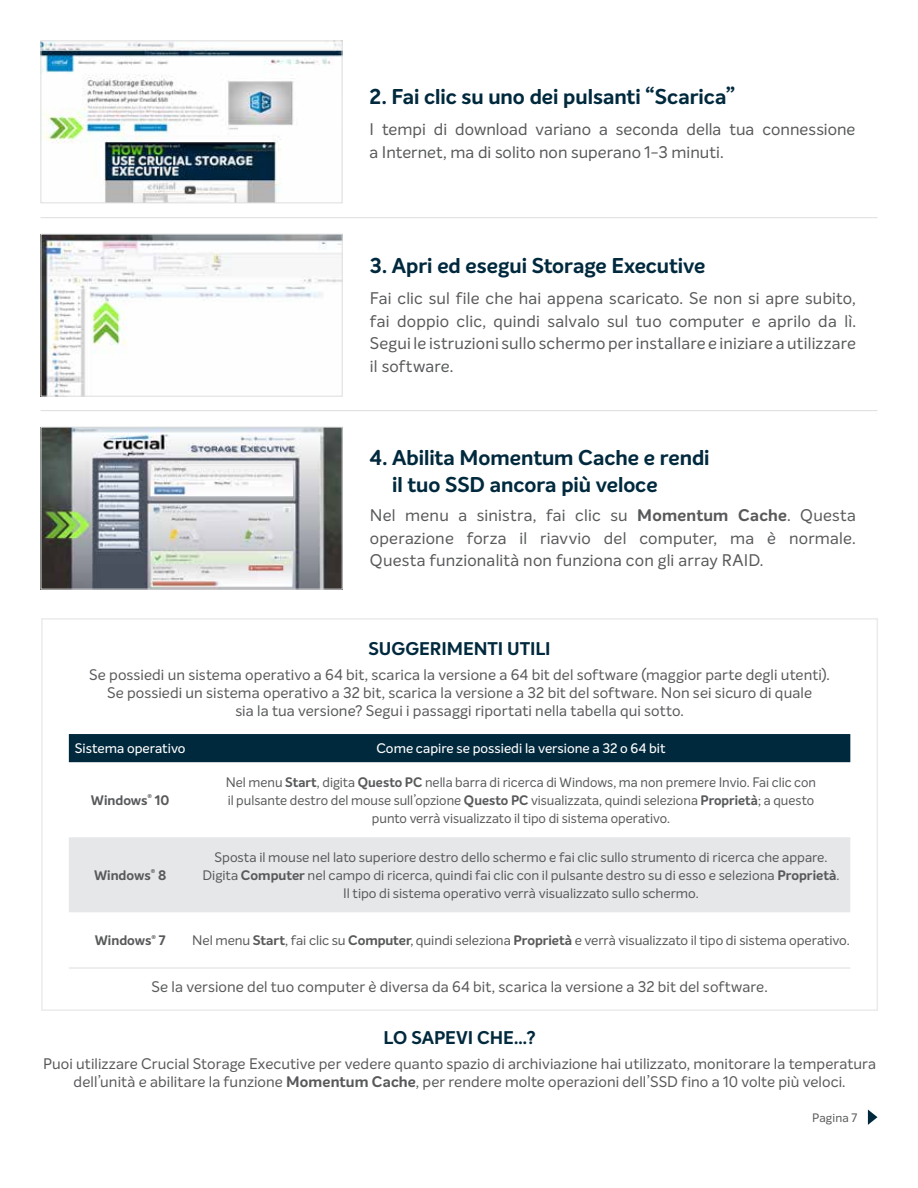
<style>
.page{position:relative;width:918px;height:1188px;background:#fff}
.page>*{position:absolute;margin:0;border:0;box-sizing:border-box;transform-origin:0 0}
.t1{font:700 21px/27px "Intelo";color:#00293d}
.t2{font:700 18px "Intelo Alt";letter-spacing:-.005em;color:#00293d}
.t3{font:16.5px/22.5px "Intelo Alt";letter-spacing:.005em;color:#58595b;text-align:justify}
.t4{font:15px/18px "Intelo Alt";letter-spacing:.005em;color:#58595b;text-align:center}
.t5{font:13.5px/18px "Intelo Alt";color:#58595b;text-align:center}
.t6{font:500 13.5px "Intelo Alt";color:#fff}
.t7{font:700 13.5px "Intelo";color:#58595b}
.t8{font:12px "Intelo Alt";letter-spacing:.015em;color:#58595b}
.s1{font-family:"Intelo";font-weight:700}
</style>
<div class="page">
<svg style="left:868px;top:1110px;width:10px;height:15px"></svg>
<img style="left:43px;top:236px;width:298px;height:159px">
<div style="left:41px;top:234px;width:302px;height:163px;border:1px solid #dcddde"></div>
<img style="left:43px;top:429px;width:298px;height:159px">
<div style="left:41px;top:427px;width:302px;height:163px;border:1px solid #dcddde"></div>
<hr style="left:40px;top:410px;width:838px;height:1px;background:#dcddde">
<hr style="left:40px;top:217px;width:838px;height:1px;background:#dcddde">
<div style="left:41px;top:618px;width:837px;height:393px;border:2px solid #ebebec"></div>
<div style="left:69px;top:734px;width:781px;height:28px;background:#00293d"></div>
<div style="left:69px;top:837px;width:781px;height:75px;background:#e6e7e8"></div>
<hr style="left:69px;top:968px;width:123px;height:1px;background:#dcddde">
<hr style="left:192px;top:968px;width:658px;height:1px;background:#dcddde">
<img style="left:42px;top:42px;width:298px;height:159px">
<div style="left:40px;top:40px;width:302px;height:163px;border:1px solid #dcddde"></div>
<h1 class="t1" style="left:370px;top:84px;width:367px">2. Fai clic su uno dei pulsanti “Scarica”</h1>
<p class="t3" style="left:370px;top:118px;width:487px">I tempi di download variano a seconda della tua connessione a Internet, ma di solito non superano 1-3 minuti.</p>
<h1 class="t1" style="left:370px;top:253px;width:337px">3. Apri ed esegui Storage Executive</h1>
<p class="t3" style="left:370px;top:287px;width:488px">Fai clic sul file che hai appena scaricato. Se non si apre subito, fai doppio clic, quindi salvalo sul tuo computer e aprilo da lì.<br>Segui le istruzioni sullo schermo per installare e iniziare a utilizzare il software.</p>
<h1 class="t1" style="left:392px;top:444px;width:319px;text-indent:-22px">4. Abilita Momentum Cache e rendi il tuo SSD ancora più veloce</h1>
<p class="t3" style="left:370px;top:504px;width:488px">Nel menu a sinistra, fai clic su <span class="s1">Momentum Cache</span>. Questa operazione forza il riavvio del computer, ma è normale.<br>Questa funzionalità non funziona con gli array RAID.</p>
<h2 class="t2" style="left:368px;top:637px;width:184px">SUGGERIMENTI UTILI</h2>
<p class="t4" style="left:89px;top:666px;width:742px">Se possiedi un sistema operativo a 64 bit, scarica la versione a 64 bit del software (maggior parte degli utenti).<br>Se possiedi un sistema operativo a 32 bit, scarica la versione a 32 bit del software. Non sei sicuro di quale<br>sia la tua versione? Segui i passaggi riportati nella tabella qui sotto.</p>
<p class="t6" style="left:75px;top:740px;width:112px">Sistema operativo</p>
<p class="t6" style="left:376px;top:740px;width:291px">Come capire se possiedi la versione a 32 o 64 bit</p>
<p class="t7" style="left:91px;top:792px;width:80px">Windows<sup>®</sup> 10</p>
<p class="t5" style="left:226px;top:773px;width:592px">Nel menu <span class="s1">Start</span>, digita <span class="s1">Questo PC</span> nella barra di ricerca di Windows, ma non premere Invio. Fai clic con il pulsante destro del mouse sull’opzione <span class="s1">Questo PC</span> visualizzata, quindi seleziona <span class="s1">Proprietà</span>; a questo punto verrà visualizzato il tipo di sistema operativo.</p>
<p class="t7" style="left:94px;top:867px;width:74px">Windows<sup>®</sup> 8</p>
<p class="t5" style="left:202px;top:848px;width:639px">Sposta il mouse nel lato superiore destro dello schermo e fai clic sullo strumento di ricerca che appare.<br>Digita <span class="s1">Computer</span> nel campo di ricerca, quindi fai clic con il pulsante destro su di esso e seleziona <span class="s1">Proprietà</span>.<br>Il tipo di sistema operativo verrà visualizzato sullo schermo.</p>
<p class="t7" style="left:95px;top:932px;width:72px">Windows<sup>®</sup> 7</p>
<p class="t5" style="left:192px;top:931px;width:659px">Nel menu <span class="s1">Start</span>, fai clic su <span class="s1">Computer</span>, quindi seleziona <span class="s1">Proprietà</span> e verrà visualizzato il tipo di sistema operativo.</p>
<p class="t4" style="left:152px;top:977px;width:618px">Se la versione del tuo computer è diversa da 64 bit, scarica la versione a 32 bit del software.</p>
<h2 class="t2" style="left:384px;top:1026px;width:154px">LO SAPEVI CHE...?</h2>
<p class="t4" style="left:43px;top:1054px;width:835px">Puoi utilizzare Crucial Storage Executive per vedere quanto spazio di archiviazione hai utilizzato, monitorare la temperatura dell’unità e abilitare la funzione <span class="s1">Momentum Cache</span>, per rendere molte operazioni dell’SSD fino a 10 volte più veloci.</p>
<p class="t8" style="left:812px;top:1110px;width:47px">Pagina 7</p>
</div>
